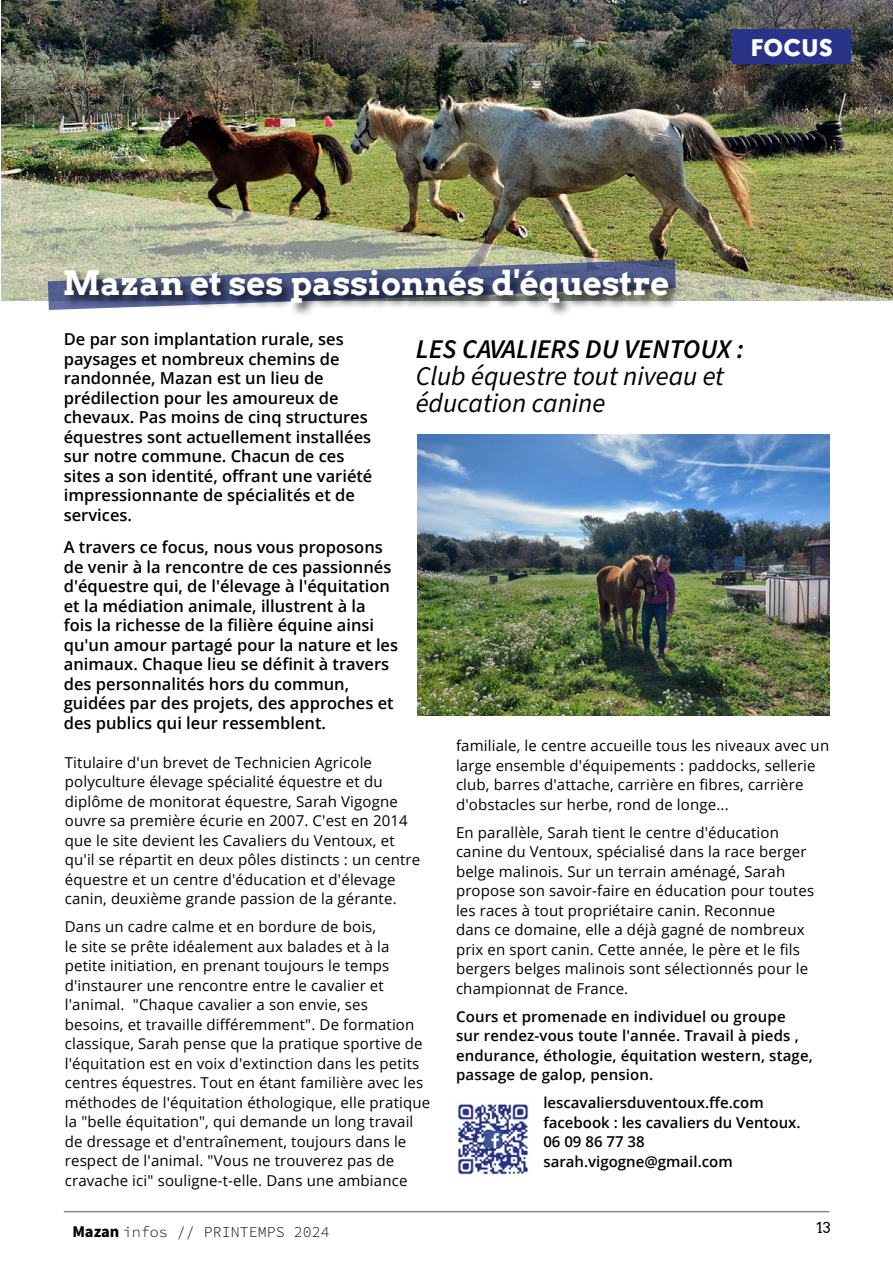
<style>
.page{position:relative;width:893px;height:1263px;background:#fff}
.page>*{position:absolute;margin:0;border:0;box-sizing:border-box;transform-origin:0 0}
.t1{font:700 33px "Arvo";color:#fff}
.t2{font:italic 27px/27px "Source Sans Pro";color:#000}
.t3{font:italic 600 27px "Source Sans Pro";color:#000}
.t4{font:800 24px "Marianne";color:#fff}
.t5{font:600 16.5px/19.5px "Open Sans";color:#000}
.t6{font:15px/19.5px "Open Sans";letter-spacing:.01em;color:#000}
.t7{font:600 15px/19.5px "Open Sans";letter-spacing:.01em;color:#000}
.t8{font:15px "Source Code Variable";color:#020203}
.t9{font:15px "Arvo";color:#000}
.s1{font-family:"Source Sans Pro";font-weight:700;font-size:16.5px}
</style>
<div class="page">
<hr style="left:64px;top:1211px;width:765px;height:1px;background:#83878e">
<img style="left:1px;top:0;width:892px;height:178px">
<div style="left:732px;top:30px;width:118px;height:34px;background:#293388"></div>
<img style="left:1px;top:178px;width:892px;height:123px">
<svg style="left:48px;top:259px;width:628px;height:51px;background:#a7ad9c"></svg>
<div style="left:62px;top:267px;width:621px;height:50px;background:#000;opacity:.75"></div>
<img style="left:418px;top:435px;width:411px;height:280px">
<img style="left:457px;top:1101px;width:72px;height:74px">
<h3 class="t4" style="left:750px;top:29px;width:84px">FOCUS</h3>
<h1 class="t1" style="left:63px;top:262px;width:608px">Mazan et ses passionnés d'équestre</h1>
<p class="t5" style="left:64px;top:329px;width:310px">De par son implantation rurale, ses paysages et nombreux chemins de randonnée, Mazan est un lieu de prédilection pour les amoureux de chevaux. Pas moins de cinq structures équestres sont actuellement installées sur notre commune. Chacun de ces sites a son identité, offrant une variété impressionnante de spécialités et de services.</p>
<p class="t5" style="left:64px;top:537px;width:336px">A travers ce focus, nous vous proposons de venir à la rencontre de ces passionnés d'équestre qui, de l'élevage à l'équitation et la médiation animale, illustrent à la fois la richesse de la filière équine ainsi qu'un amour partagé pour la nature et les animaux. Chaque lieu se définit à travers des personnalités hors du commun, guidées par des projets, des approches et des publics qui leur ressemblent.</p>
<h2 class="t3" style="left:416px;top:331px;width:330px">LES CAVALIERS DU VENTOUX :</h2>
<h2 class="t2" style="left:416px;top:363px;width:310px">Club équestre tout niveau et éducation canine</h2>
<p class="t6" style="left:65px;top:752px;width:357px">Titulaire d'un brevet de Technicien Agricole polyculture élevage spécialité équestre et du diplôme de monitorat équestre, Sarah Vigogne ouvre sa première écurie en 2007. C'est en 2014 que le site devient les Cavaliers du Ventoux, et qu'il se répartit en deux pôles distincts : un centre équestre et un centre d'éducation et d'élevage canin, deuxième grande passion de la gérante.</p>
<p class="t6" style="left:65px;top:917px;width:367px">Dans un cadre calme et en bordure de bois,<br>le site se prête idéalement aux balades et à la petite initiation, en prenant toujours le temps d'instaurer une rencontre entre le cavalier et l'animal. "Chaque cavalier a son envie, ses besoins, et travaille différemment". De formation classique, Sarah pense que la pratique sportive de l'équitation est en voix d'extinction dans les petits centres équestres. Tout en étant familière avec les méthodes de l'équitation éthologique, elle pratique la "belle équitation", qui demande un long travail de dressage et d'entraînement, toujours dans le respect de l'animal. "Vous ne trouverez pas de cravache ici" souligne-t-elle. Dans une ambiance</p>
<p class="t6" style="left:456px;top:736px;width:375px">familiale, le centre accueille tous les niveaux avec un large ensemble d'équipements : paddocks, sellerie club, barres d'attache, carrière en fibres, carrière d'obstacles sur herbe, rond de longe...</p>
<p class="t6" style="left:456px;top:822px;width:360px">En parallèle, Sarah tient le centre d'éducation canine du Ventoux, spécialisé dans la race berger belge malinois. Sur un terrain aménagé, Sarah propose son savoir-faire en éducation pour toutes les races à tout propriétaire canin. Reconnue<br>dans ce domaine, elle a déjà gagné de nombreux prix en sport canin. Cette année, le père et le fils bergers belges malinois sont sélectionnés pour le championnat de France.</p>
<p class="t7" style="left:456px;top:1006px;width:358px">Cours et promenade en individuel ou groupe sur rendez-vous toute l'année. Travail à pieds , endurance, éthologie, équitation western, stage, passage de galop, pension.</p>
<p class="t7" style="left:543px;top:1093px;width:259px">lescavaliersduventoux.ffe.com facebook : les cavaliers du Ventoux.<br>06 09 86 77 38 sarah.vigogne@gmail.com</p>
<p class="t8" style="left:72px;top:1221px;width:259px"><span class="s1">Mazan</span> infos // PRINTEMPS 2024</p>
<p class="t9" style="left:816px;top:1218px;width:16px">13</p>
</div>
